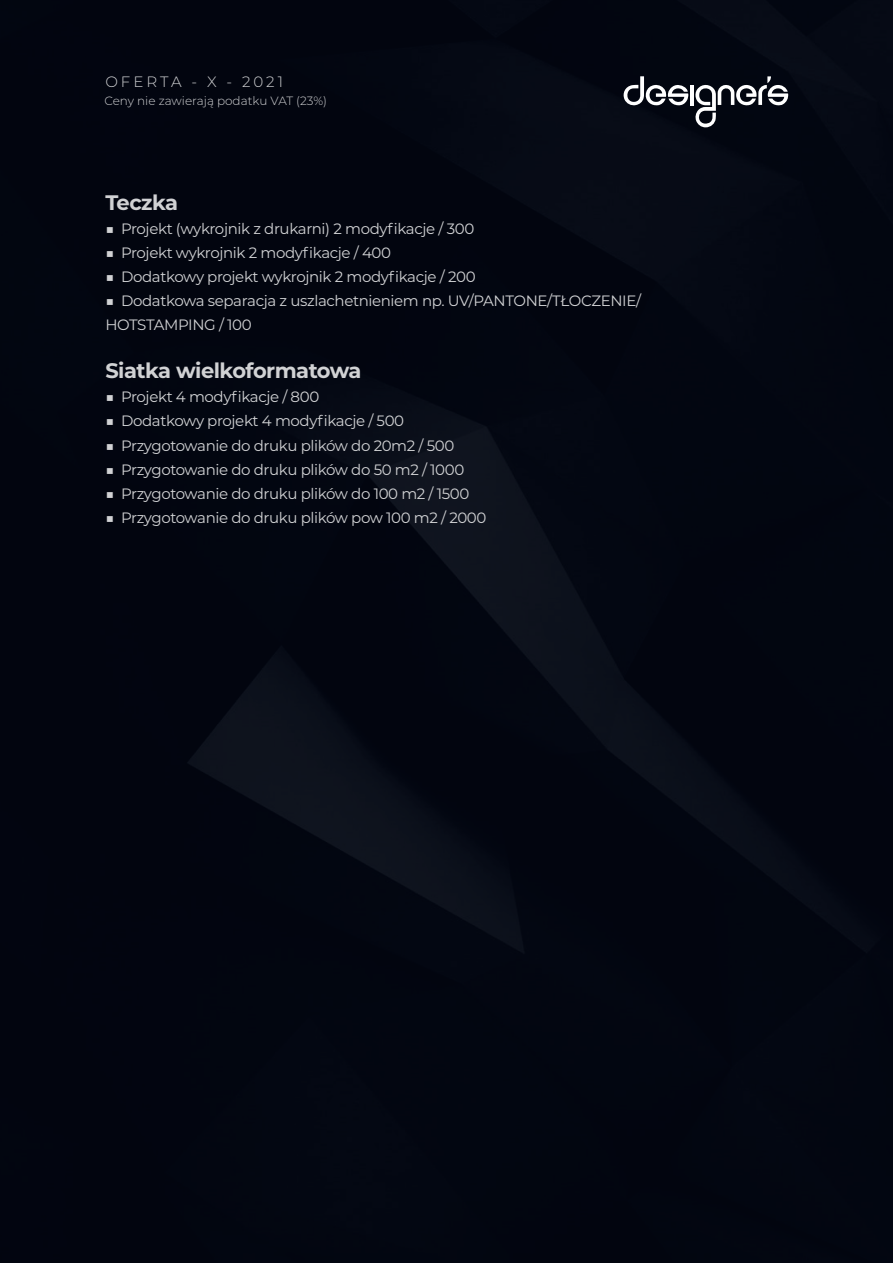
<style>
.page{position:relative;width:893px;height:1263px;background:#030816}
.page>*{position:absolute;margin:0;border:0;box-sizing:border-box;transform-origin:0 0}
.t1{font:700 21px "Montserrat";letter-spacing:-.025em;color:#d1d2d4}
.t2{font:15px/24px "Montserrat";letter-spacing:-.025em;color:#d1d2d4}
.t3{font:300 15px "Montserrat";letter-spacing:.2em;color:#d1d2d4}
.t4{font:300 12px "Montserrat";color:#d1d2d4}
</style>
<div class="page">
<svg style="left:623px;top:76px;width:65px;height:30px"></svg>
<hr style="left:690px;top:85px;width:4px;height:20px;background:#fff">
<svg style="left:695px;top:76px;width:93px;height:51px"></svg>
<p class="t3" style="left:105px;top:72px;width:179px">OFERTA - X - 2021</p>
<p class="t4" style="left:104px;top:93px;width:224px">Ceny nie zawierają podatku VAT (23%)</p>
<h1 class="t1" style="left:105px;top:188px;width:74px">Teczka</h1>
<p class="t2" style="left:105px;top:217px;width:370px">■ Projekt (wykrojnik z drukarni) 2 modyfikacje / 300</p>
<p class="t2" style="left:105px;top:241px;width:287px">■ Projekt wykrojnik 2 modyfikacje / 400</p>
<p class="t2" style="left:105px;top:265px;width:372px">■ Dodatkowy projekt wykrojnik 2 modyfikacje / 200</p>
<p class="t2" style="left:105px;top:289px;width:537px">■ Dodatkowa separacja z uszlachetnieniem np. UV/PANTONE/TŁOCZENIE/<br>HOTSTAMPING / 100</p>
<h1 class="t1" style="left:105px;top:356px;width:258px">Siatka wielkoformatowa</h1>
<p class="t2" style="left:105px;top:385px;width:215px">■ Projekt 4 modyfikacje / 800</p>
<p class="t2" style="left:105px;top:409px;width:300px">■ Dodatkowy projekt 4 modyfikacje / 500</p>
<p class="t2" style="left:105px;top:433px;width:350px">■ Przygotowanie do druku plików do 20m2 / 500</p>
<p class="t2" style="left:105px;top:457px;width:360px">■ Przygotowanie do druku plików do 50 m2 / 1000</p>
<p class="t2" style="left:105px;top:481px;width:366px">■ Przygotowanie do druku plików do 100 m2 / 1500</p>
<p class="t2" style="left:105px;top:505px;width:383px">■ Przygotowanie do druku plików pow 100 m2 / 2000</p>
</div>
